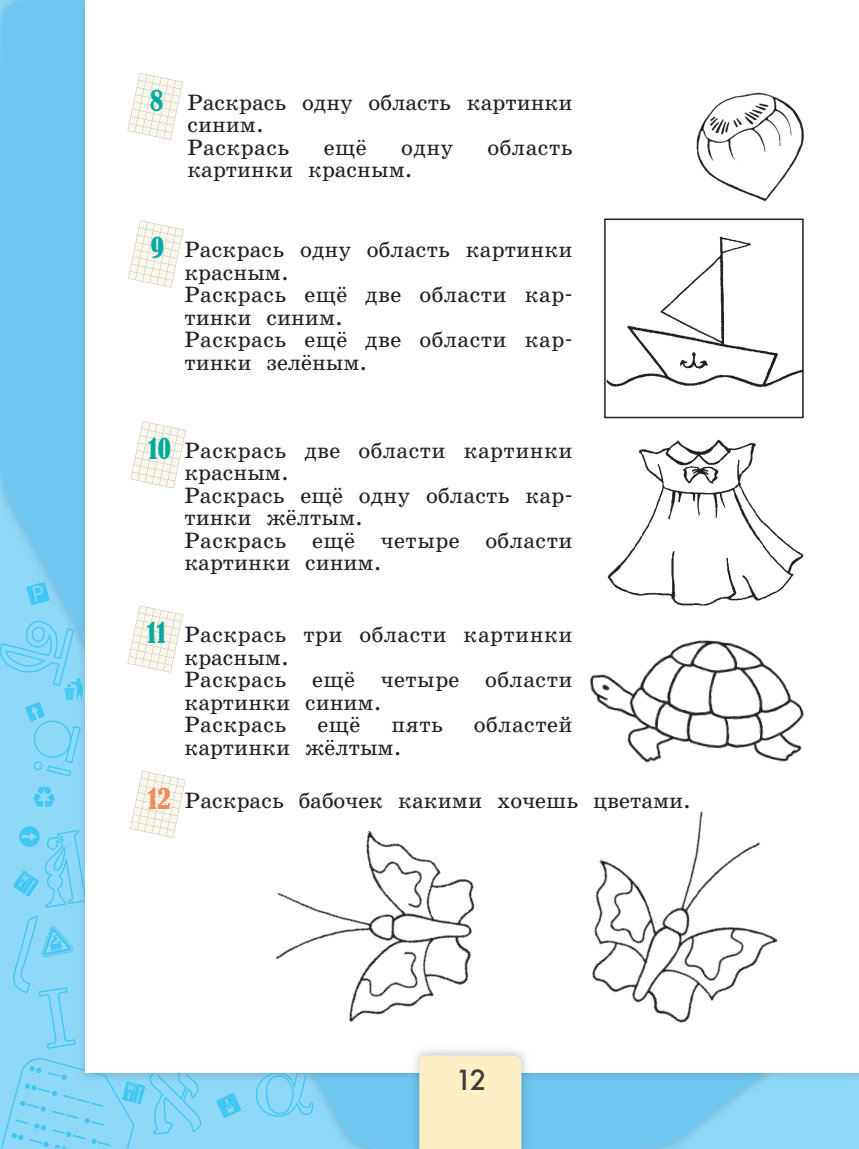
<style>
.page{position:relative;width:859px;height:1149px;background:#fff}
.page>*{position:absolute;margin:0;border:0;box-sizing:border-box;transform-origin:0 0}
.t1{font:condensed 27px "Bernard";color:#00a99d}
.t2{font:500 27px "Futura";color:#3e3e3f}
.t3{font:condensed 27px "Bernard";color:#f68a58}
.t4{font:22.5px/22.5px "School Book AC";letter-spacing:.005em;color:#231f20}
</style>
<div class="page">
<svg style="left:0;top:776px;width:859px;height:372px;fill:#8dd7f7"></svg>
<img style="left:74px;top:776px;width:1px;height:281px">
<svg style="left:0;top:1057px;width:202px;height:90px"></svg>
<img style="left:74px;top:829px;width:1px;height:73px">
<svg style="left:0;top:0;width:75px;height:776px"></svg>
<img style="left:764px;top:1071px;width:95px;height:13px">
<img style="left:537px;top:1071px;width:227px;height:13px">
<img style="left:75px;top:645px;width:236px;height:439px">
<img style="left:126px;top:1081px;width:17px;height:3px">
<img style="left:75px;top:678px;width:8px;height:22px">
<img style="left:75px;top:1066px;width:36px;height:18px">
<img style="left:258px;top:1071px;width:49px;height:13px">
<img style="left:149px;top:1071px;width:49px;height:13px">
<svg style="left:12px;top:915px;width:64px;height:133px"></svg>
<img style="left:75px;top:726px;width:6px;height:25px">
<img style="left:311px;top:1071px;width:99px;height:13px">
<div style="left:86px;top:0;width:773px;height:1071px;background:#fff"></div>
<hr style="left:535px;top:1084px;width:2px;height:64px;background:#6fc6ef">
<svg style="left:535px;top:1071px;width:2px;height:13px"></svg>
<img style="left:410px;top:1049px;width:125px;height:99px">
<div style="left:419px;top:1054px;width:102px;height:94px;background:#fef0c6"></div>
<svg style="left:128px;top:73px;width:54px;height:66px"></svg>
<svg style="left:129px;top:221px;width:54px;height:66px"></svg>
<svg style="left:131px;top:421px;width:54px;height:66px"></svg>
<svg style="left:128px;top:605px;width:54px;height:67px"></svg>
<svg style="left:131px;top:771px;width:54px;height:66px"></svg>
<img style="left:592px;top:811px;width:186px;height:212px">
<img style="left:275px;top:831px;width:200px;height:191px">
<img style="left:696px;top:92px;width:108px;height:110px">
<img style="left:607px;top:236px;width:194px;height:152px">
<div style="left:604px;top:218px;width:200px;height:200px;border:2px solid #231f20"></div>
<img style="left:590px;top:640px;width:214px;height:123px">
<img style="left:607px;top:439px;width:197px;height:167px">
<p class="t1" style="left:150px;top:86px;width:15px">8</p>
<p class="t4" style="left:187px;top:92px;width:387px">Раскрась одну область картинки синим.<br>Раскрась</p>
<p class="t4" style="left:324px;top:137px;width:44px">ещё</p>
<p class="t4" style="left:401px;top:137px;width:53px">одну</p>
<p class="t4" style="left:488px;top:137px;width:86px">область</p>
<p class="t4" style="left:187px;top:160px;width:227px">картинки красным.</p>
<p class="t1" style="left:151px;top:233px;width:15px">9</p>
<p class="t4" style="left:184px;top:240px;width:390px">Рас крась од ну об ласть кар тин ки красным.<br>Рас крась ещё две об ла с ти кар - тин ки синим.<br>Раскрась ещё две области кар&shy;тинки зелёным.</p>
<p class="t1" style="left:148px;top:434px;width:24px">10</p>
<p class="t4" style="left:184px;top:440px;width:390px">Рас крась две об ла с ти кар тин ки красным.<br>Рас крась ещё од ну об ласть кар - тин ки жёлтым.<br>Рас крась ещё че ты ре об ла с ти картин ки си ним.</p>
<p class="t1" style="left:147px;top:618px;width:21px">11</p>
<p class="t3" style="left:148px;top:783px;width:24px">12</p>
<p class="t4" style="left:184px;top:625px;width:390px">Рас крась три об ла с ти кар тин ки красным.<br>Рас крась ещё че ты ре об ла с ти картинки си ним.<br>Рас крась</p>
<p class="t4" style="left:317px;top:715px;width:44px">ещё</p>
<p class="t4" style="left:391px;top:715px;width:53px">пять</p>
<p class="t4" style="left:474px;top:715px;width:100px">об ла с тей</p>
<p class="t4" style="left:184px;top:737px;width:219px">картин ки жёл тым.</p>
<p class="t4" style="left:185px;top:790px;width:508px">Рас крась ба боч ек ка ки ми хо чешь цветами.</p>
<p class="t2" style="left:455px;top:1064px;width:33px">12</p>
</div>
